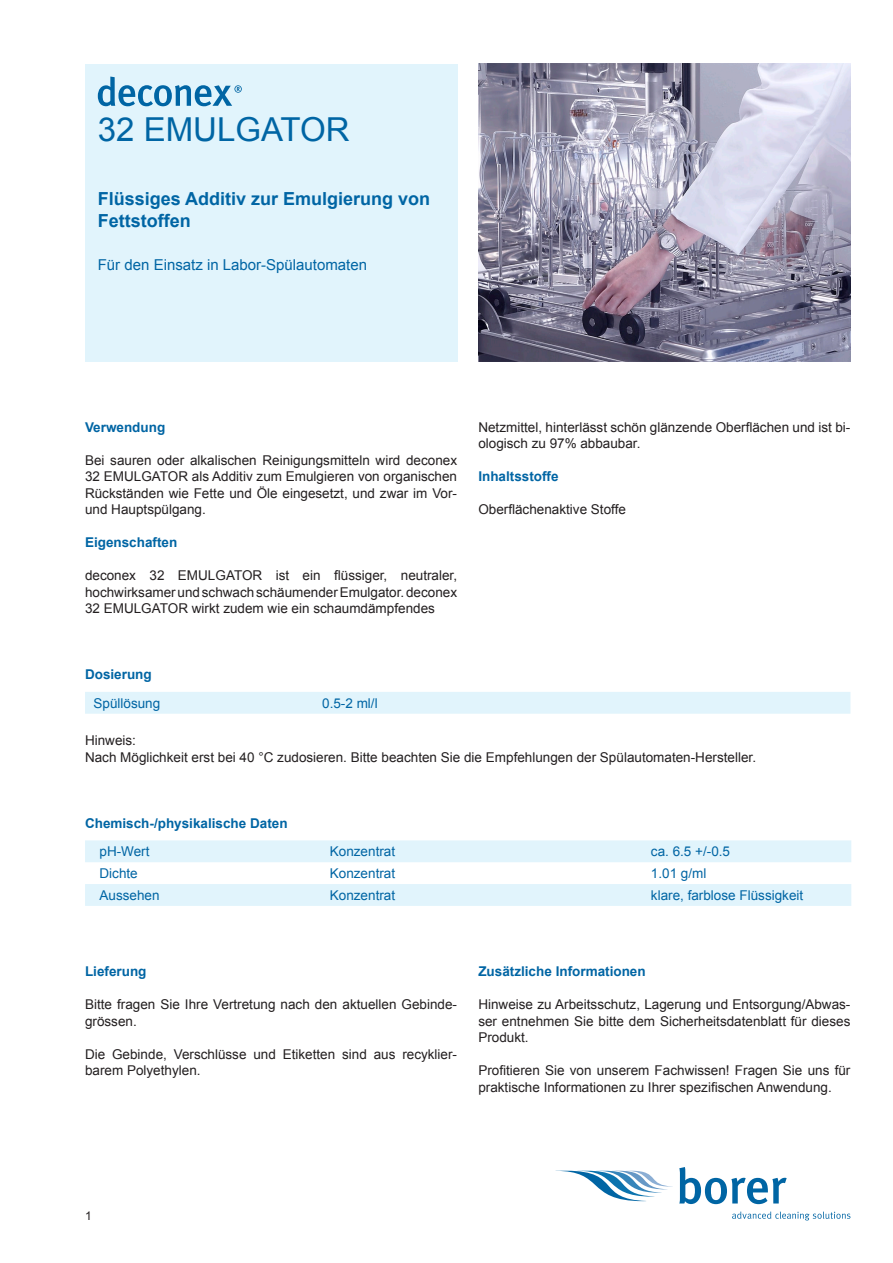
<style>
.page{position:relative;width:893px;height:1263px;background:#fff}
.page>*{position:absolute;margin:0;border:0;box-sizing:border-box;transform-origin:0 0}
.t1{font:33px "Arial";color:#0065a4}
.t2{font:700 18px/21.6px "Arial";color:#0065a4}
.t3{font:15px "Arial";color:#0065a4}
.t4{font:13.5px/16.5px "Arial";color:#231f20}
.t5{font:13.5px "Arial";color:#0065a4}
.t6{font:700 13.5px "Arial";color:#0065a4}
</style>
<div class="page">
<div style="left:85px;top:64px;width:372px;height:297px;background:#e1f4fc"></div>
<svg style="left:562px;top:1171px;width:111px;height:30px"></svg>
<svg style="left:679px;top:1167px;width:108px;height:37px"></svg>
<svg style="left:732px;top:1211px;width:118px;height:9px"></svg>
<svg style="left:98px;top:77px;width:144px;height:29px"></svg>
<img style="left:478px;top:64px;width:372px;height:297px">
<div style="left:85px;top:692px;width:765px;height:22px;background:#e1f4fc"></div>
<svg style="left:85px;top:840px;width:766px;height:66px;fill:#e1f4fc"></svg>
<h1 class="t1" style="left:98px;top:108px;width:253px">32 EMULGATOR</h1>
<h2 class="t2" style="left:98px;top:189px;width:334px">Flüssiges Additiv zur Emulgierung von<br>Fettstoffen</h2>
<p class="t3" style="left:98px;top:255px;width:271px">Für den Einsatz in Labor-Spülautomaten</p>
<p class="t6" style="left:85px;top:418px;width:82px">Verwendung</p>
<p class="t4" style="left:85px;top:452px;width:374px;text-align:justify">Bei sauren oder alkalischen Reinigungsmitteln wird deconex 32 EMULGATOR als Additiv zum Emulgieren von organischen Rückständen wie Fette und Öle eingesetzt, und zwar im Vor&shy;und Hauptspülgang.</p>
<p class="t6" style="left:85px;top:533px;width:94px">Eigenschaften</p>
<p class="t4" style="left:85px;top:567px;width:374px;text-align:justify">deconex 32 EMULGATOR ist ein flüssiger, neutraler, hochwirksamer und schwach schäumender Emulgator.deconex 32 EMULGATOR wirkt zudem wie ein schaumdämpfendes</p>
<p class="t4" style="left:478px;top:419px;width:374px">Netzmittel, hinterlässt schön glänzende Oberflächen und ist bi&shy;ologisch zu 97% abbaubar.</p>
<p class="t6" style="left:478px;top:467px;width:82px">Inhaltsstoffe</p>
<p class="t4" style="left:478px;top:501px;width:149px">Oberflächenaktive Stoffe</p>
<p class="t6" style="left:85px;top:665px;width:68px">Dosierung</p>
<p class="t5" style="left:94px;top:694px;width:68px">Spüllösung</p>
<p class="t5" style="left:322px;top:694px;width:57px">0.5-2 ml/l</p>
<p class="t4" style="left:85px;top:732px;width:673px">Hinweis:<br>Nach Möglichkeit erst bei 40 °C zudosieren. Bitte beachten Sie die Empfehlungen der Spülautomaten-Hersteller.</p>
<p class="t6" style="left:85px;top:814px;width:204px">Chemisch-/physikalische Daten</p>
<p class="t5" style="left:100px;top:843px;width:52px">pH-Wert</p>
<p class="t5" style="left:330px;top:843px;width:67px">Konzentrat</p>
<p class="t5" style="left:651px;top:843px;width:81px">ca. 6.5 +/-0.5</p>
<p class="t5" style="left:100px;top:864px;width:40px">Dichte</p>
<p class="t5" style="left:330px;top:864px;width:67px">Konzentrat</p>
<p class="t5" style="left:651px;top:864px;width:57px">1 .01 g/ml</p>
<p class="t5" style="left:100px;top:886px;width:62px">Aussehen</p>
<p class="t5" style="left:330px;top:886px;width:67px">Konzentrat</p>
<p class="t5" style="left:651px;top:886px;width:154px">klare, farblose Flüssigkeit</p>
<p class="t6" style="left:85px;top:962px;width:63px">Lieferung</p>
<p class="t4" style="left:85px;top:996px;width:374px">Bitte fragen Sie Ihre Vertretung nach den aktuellen Gebinde&shy;grössen.</p>
<p class="t4" style="left:85px;top:1046px;width:374px">Die Gebinde, Verschlüsse und Etiketten sind aus recyklier&shy;barem Polyethylen.</p>
<p class="t6" style="left:478px;top:962px;width:169px">Zusätzliche Informationen</p>
<p class="t4" style="left:478px;top:996px;width:374px;text-align:justify">Hinweise zu Arbeitsschutz, Lagerung und Entsorgung/Abwas&shy;ser entnehmen Sie bitte dem Sicherheitsdatenblatt für dieses Produkt.</p>
<p class="t4" style="left:478px;top:1062px;width:374px">Profitieren Sie von unserem Fachwissen! Fragen Sie uns für praktische Informationen zu Ihrer spezifischen Anwendung.</p>
</div>
